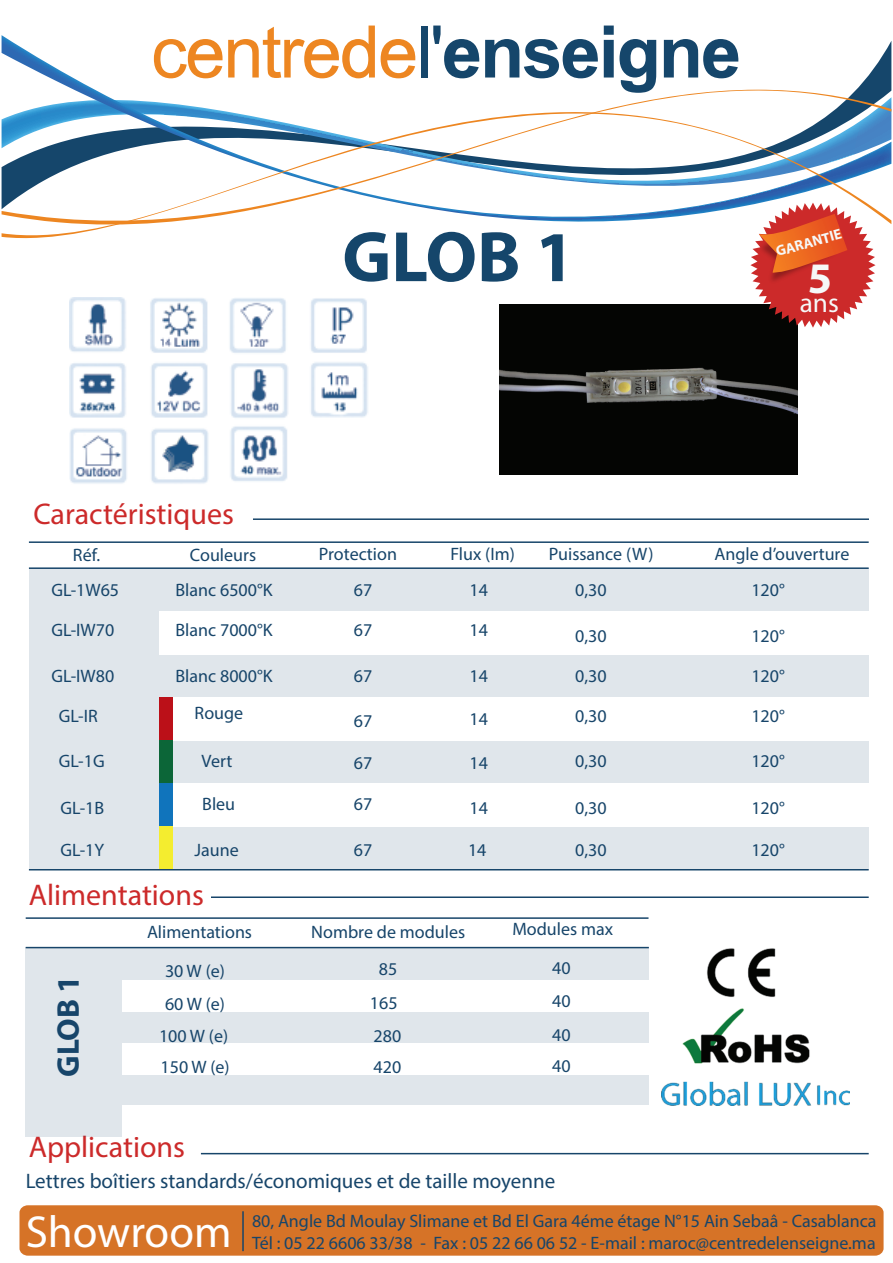
<style>
.page{position:relative;width:893px;height:1263px;background:#fff}
.page>*{position:absolute;margin:0;border:0;box-sizing:border-box;transform-origin:0 0}
.t1{font:700 72px "Myriad Pro";color:#15466b}
.t2{font:45px "Myriad Pro";color:#fff}
.t3{font:700 31.5px "Myriad Pro";color:#17456a}
.t4{font:30px "Myriad Pro";color:#cc2a2a}
.t5{font:27.3px "Myriad Pro";color:#f6f8f8}
.t6{font:21px "Myriad Pro";color:#17456a}
.t7{font:18px/31.5px "Myriad Pro";color:#17456a}
.t8{font:700 14.55px "Myriad Pro";color:#f6f8f8}
</style>
<div class="page">
<div style="left:20px;top:1205px;width:864px;height:51px;background:#d67327"></div>
<hr style="left:29px;top:541px;width:840px;height:2px;background:#17456a">
<hr style="left:29px;top:567px;width:840px;height:2px;background:#17456a">
<div style="left:29px;top:568px;width:840px;height:302px;background:#e0e6eb"></div>
<div style="left:159px;top:611px;width:710px;height:43px;background:#fff"></div>
<div style="left:159px;top:697px;width:710px;height:43px;background:#fff"></div>
<div style="left:159px;top:783px;width:710px;height:44px;background:#fff"></div>
<img style="left:661px;top:948px;width:188px;height:158px">
<div style="left:26px;top:947px;width:623px;height:190px;background:#e0e6eb"></div>
<div style="left:123px;top:979px;width:526px;height:32px;background:#fff"></div>
<div style="left:123px;top:1043px;width:526px;height:32px;background:#fff"></div>
<div style="left:122px;top:1105px;width:527px;height:32px;background:#fff"></div>
<hr style="left:26px;top:947px;width:623px;height:1px;background:#17456a">
<hr style="left:26px;top:917px;width:622px;height:2px;background:#17456a">
<div style="left:159px;top:697px;width:14px;height:43px;background:#bb1018"></div>
<div style="left:159px;top:741px;width:14px;height:43px;background:#0c6638"></div>
<div style="left:159px;top:783px;width:14px;height:44px;background:#1074bc"></div>
<div style="left:159px;top:827px;width:14px;height:42px;background:#f4ed2f"></div>
<hr style="left:242px;top:1211px;width:2px;height:40px;background:#17456a">
<hr style="left:201px;top:1153px;width:668px;height:1px;background:#17456a">
<hr style="left:211px;top:896px;width:658px;height:2px;background:#17456a">
<hr style="left:253px;top:518px;width:616px;height:2px;background:#17456a">
<svg style="left:2px;top:25px;width:889px;height:214px"></svg>
<svg style="left:2px;top:62px;width:889px;height:172px"></svg>
<div style="left:421px;top:26px;width:6px;height:52px;background:#15466b"></div>
<svg style="left:154px;top:26px;width:221px;height:52px"></svg>
<svg style="left:381px;top:39px;width:34px;height:39px"></svg>
<svg style="left:433px;top:26px;width:46px;height:52px"></svg>
<svg style="left:485px;top:39px;width:113px;height:39px"></svg>
<svg style="left:604px;top:26px;width:52px;height:67px"></svg>
<svg style="left:664px;top:39px;width:74px;height:39px"></svg>
<img style="left:500px;top:305px;width:297px;height:170px">
<img style="left:708px;top:188px;width:181px;height:147px">
<svg style="left:750px;top:203px;width:125px;height:125px"></svg>
<img style="left:70px;top:297px;width:298px;height:187px">
<h3 class="t4" style="left:33px;top:496px;width:202px">Caractéristiques</h3>
<h1 class="t1" style="left:342px;top:210px;width:234px">GLOB 1</h1>
<p class="t8" style="left:774px;top:242px;width:69px;rotate:-15deg">GARANTIE</p>
<h3 class="t5" style="left:800px;top:286px;width:41px"><sup>5</sup>ans</h3>
<p class="t7" style="left:73px;top:539px;width:29px">Réf.</p>
<p class="t7" style="left:190px;top:539px;width:68px">Couleurs</p>
<p class="t7" style="left:319px;top:538px;width:80px">Protection</p>
<p class="t7" style="left:450px;top:538px;width:66px">Flux (Im)</p>
<p class="t7" style="left:549px;top:538px;width:106px">Puissance (W)</p>
<p class="t7" style="left:714px;top:538px;width:136px">Angle d’ouverture</p>
<p class="t7" style="left:51px;top:573px;width:69px">GL-1W65</p>
<p class="t7" style="left:176px;top:573px;width:98px">Blanc 6500°K</p>
<p class="t7" style="left:176px;top:614px;width:98px">Blanc 7000°K</p>
<p class="t7" style="left:176px;top:657px;width:98px;line-height:37px;text-align:center">Blanc 8000°K<br>Rouge</p>
<p class="t7" style="left:202px;top:745px;width:32px">Vert</p>
<p class="t7" style="left:202px;top:787px;width:34px">Bleu</p>
<p class="t7" style="left:195px;top:833px;width:46px">Jaune</p>
<p class="t7" style="left:751px;top:573px;width:35px">120°</p>
<p class="t7" style="left:751px;top:620px;width:35px">120°</p>
<p class="t7" style="left:751px;top:660px;width:35px">120°</p>
<p class="t7" style="left:751px;top:700px;width:35px">120°</p>
<p class="t7" style="left:751px;top:745px;width:35px">120°</p>
<p class="t7" style="left:751px;top:791px;width:35px">120°</p>
<p class="t7" style="left:751px;top:833px;width:35px">120°</p>
<p class="t7" style="left:354px;top:573px;width:20px">67</p>
<p class="t7" style="left:354px;top:614px;width:20px">67</p>
<p class="t7" style="left:354px;top:660px;width:20px">67</p>
<p class="t7" style="left:354px;top:705px;width:20px">67</p>
<p class="t7" style="left:354px;top:746px;width:20px">67</p>
<p class="t7" style="left:354px;top:788px;width:20px">67</p>
<p class="t7" style="left:354px;top:833px;width:20px">67</p>
<p class="t7" style="left:575px;top:574px;width:33px">0,30</p>
<p class="t7" style="left:575px;top:620px;width:33px">0,30</p>
<p class="t7" style="left:575px;top:660px;width:33px">0,30</p>
<p class="t7" style="left:575px;top:700px;width:33px">0,30</p>
<p class="t7" style="left:575px;top:745px;width:33px">0,30</p>
<p class="t7" style="left:575px;top:791px;width:33px">0,30</p>
<p class="t7" style="left:575px;top:833px;width:33px">0,30</p>
<p class="t7" style="left:470px;top:574px;width:20px">14</p>
<p class="t7" style="left:470px;top:614px;width:20px">14</p>
<p class="t7" style="left:470px;top:660px;width:20px">14</p>
<p class="t7" style="left:470px;top:703px;width:20px">14</p>
<p class="t7" style="left:470px;top:746px;width:20px">14</p>
<p class="t7" style="left:470px;top:791px;width:20px">14</p>
<p class="t7" style="left:468px;top:833px;width:20px">14</p>
<p class="t7" style="left:51px;top:614px;width:64px">GL-IW70</p>
<p class="t7" style="left:51px;top:660px;width:64px">GL-IW80</p>
<p class="t7" style="left:59px;top:700px;width:40px">GL-IR</p>
<p class="t7" style="left:59px;top:745px;width:47px">GL-1G</p>
<p class="t7" style="left:60px;top:791px;width:45px">GL-1B</p>
<p class="t7" style="left:60px;top:833px;width:45px">GL-1Y</p>
<h3 class="t4" style="left:29px;top:876px;width:177px">Alimentations</h3>
<h3 class="t3" style="left:48px;top:1077px;width:103px;rotate:-90deg">GLOB 1</h3>
<p class="t7" style="left:147px;top:915px;width:107px">Alimentations</p>
<p class="t7" style="left:311px;top:915px;width:155px">Nombre de modules</p>
<p class="t7" style="left:512px;top:912px;width:102px">Modules max</p>
<p class="t7" style="left:165px;top:954px;width:61px">30 W (e)</p>
<p class="t7" style="left:379px;top:953px;width:20px">85</p>
<p class="t7" style="left:552px;top:951px;width:20px">40</p>
<p class="t7" style="left:159px;top:988px;width:72px;text-align:center">60 W (e)<br>100 W (e)<br>150 W (e)</p>
<p class="t7" style="left:370px;top:986px;width:33px;line-height:33px">165<br>280</p>
<p class="t7" style="left:374px;top:1051px;width:29px">420</p>
<p class="t7" style="left:552px;top:985px;width:20px">40</p>
<p class="t7" style="left:552px;top:1019px;width:20px;line-height:31px">40<br>40</p>
<h3 class="t4" style="left:29px;top:1128px;width:158px">Applications</h3>
<p class="t6" style="left:26px;top:1168px;width:531px">Lettres boîtiers standards/économiques et de taille moyenne</p>
<h2 class="t2" style="left:26px;top:1204px;width:207px">Showroom</h2>
<p class="t7" style="left:252px;top:1210px;width:626px;line-height:21.6px">80, Angle Bd Moulay Slimane et Bd El Gara 4éme étage N°15 Ain Sebaâ - Casablanca<br>Tél : 05 22 6606 33/38 - Fax : 05 22 66 06 52 - E-mail : maroc@centredelenseigne.ma</p>
</div>
